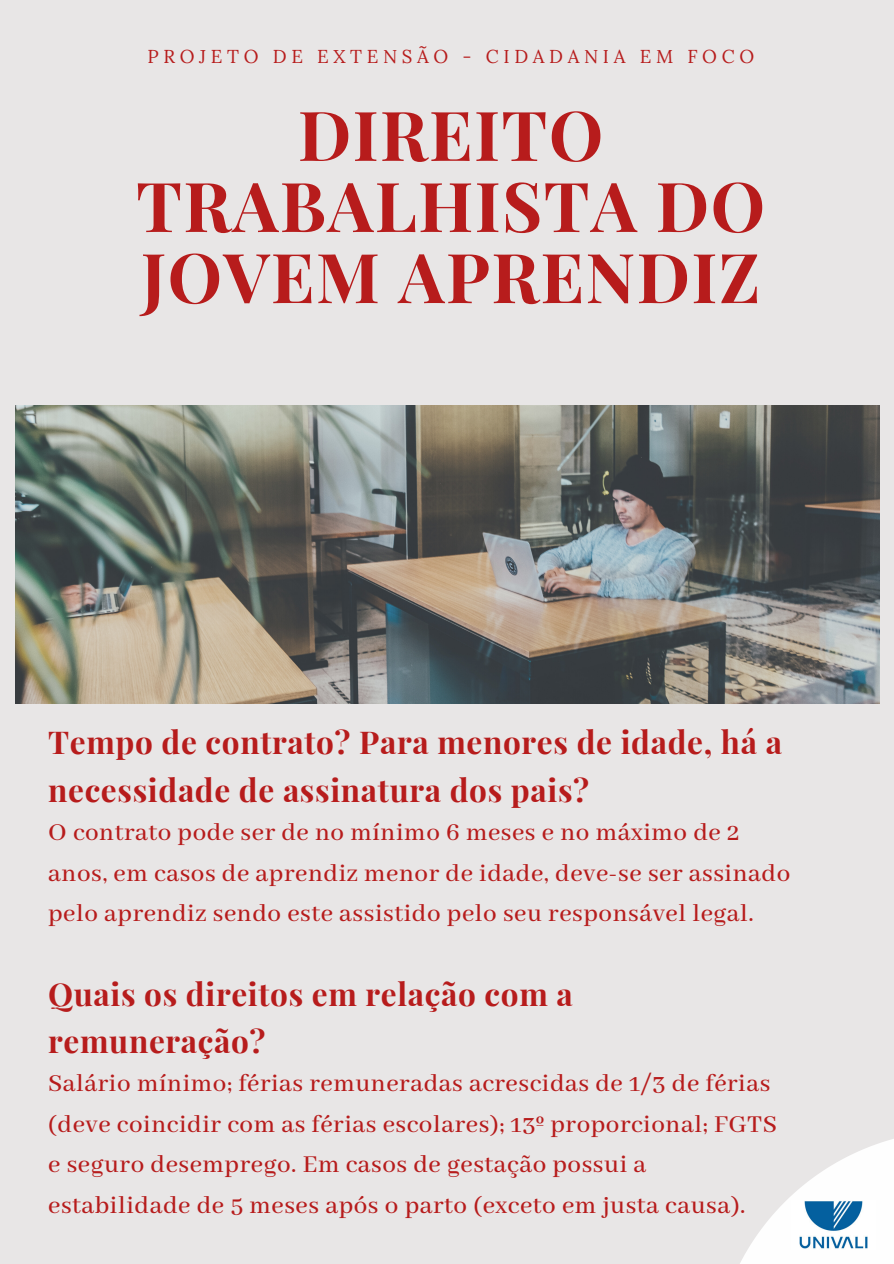
<style>
.page{position:relative;width:894px;height:1264px;background:#fff}
.page>*{position:absolute;margin:0;border:0;box-sizing:border-box;transform-origin:0 0}
.t1{font:700 68.85px/71.1px "Playfair Display";letter-spacing:.02em;color:#b71c1c;text-align:center}
.t2{font:700 31.5px/47.2px "Playfair Display";letter-spacing:.02em;color:#b71c1c}
.t3{font:500 27px/40.5px "Abhaya Libre";letter-spacing:.02em;color:#b71c1c}
.t4{font:18.6px "Lora";letter-spacing:.25em;color:#b71c1c}
</style>
<div class="page">
<div style="left:0;top:0;width:893px;height:1263px;background:#e8e6e6"></div>
<img style="left:15px;top:406px;width:864px;height:297px">
<svg style="left:740px;top:1139px;width:153px;height:124px"></svg>
<img style="left:791px;top:1200px;width:84px;height:49px">
<p class="t4" style="left:147px;top:44px;width:608px">PROJETO DE EXTENSÃO - CIDADANIA EM FOCO</p>
<h1 class="t1" style="left:136px;top:97px;width:630px">DIREITO<br>TRABALHISTA DO<br>JOVEM APRENDIZ</h1>
<p class="t2" style="left:48px;top:717px;width:735px">Tempo de contrato? Para menores de idade, há a necessidade de assinatura dos pais?</p>
<p class="t3" style="left:48px;top:813px;width:743px">O contrato pode ser de no mínimo 6 meses e no máximo de 2 anos, em casos de aprendiz menor de idade, deve-se ser assinado pelo aprendiz sendo este assistido pelo seu responsável legal.</p>
<p class="t2" style="left:48px;top:968px;width:526px">Quais os direitos em relação com a remuneração?</p>
<p class="t3" style="left:48px;top:1064px;width:730px">Salário mínimo; férias remuneradas acrescidas de 1/3 de férias (deve coincidir com as férias escolares); 13º proporcional; FGTS e seguro desemprego. Em casos de gestação possui a estabilidade de 5 meses após o parto (exceto em justa causa).</p>
</div>
